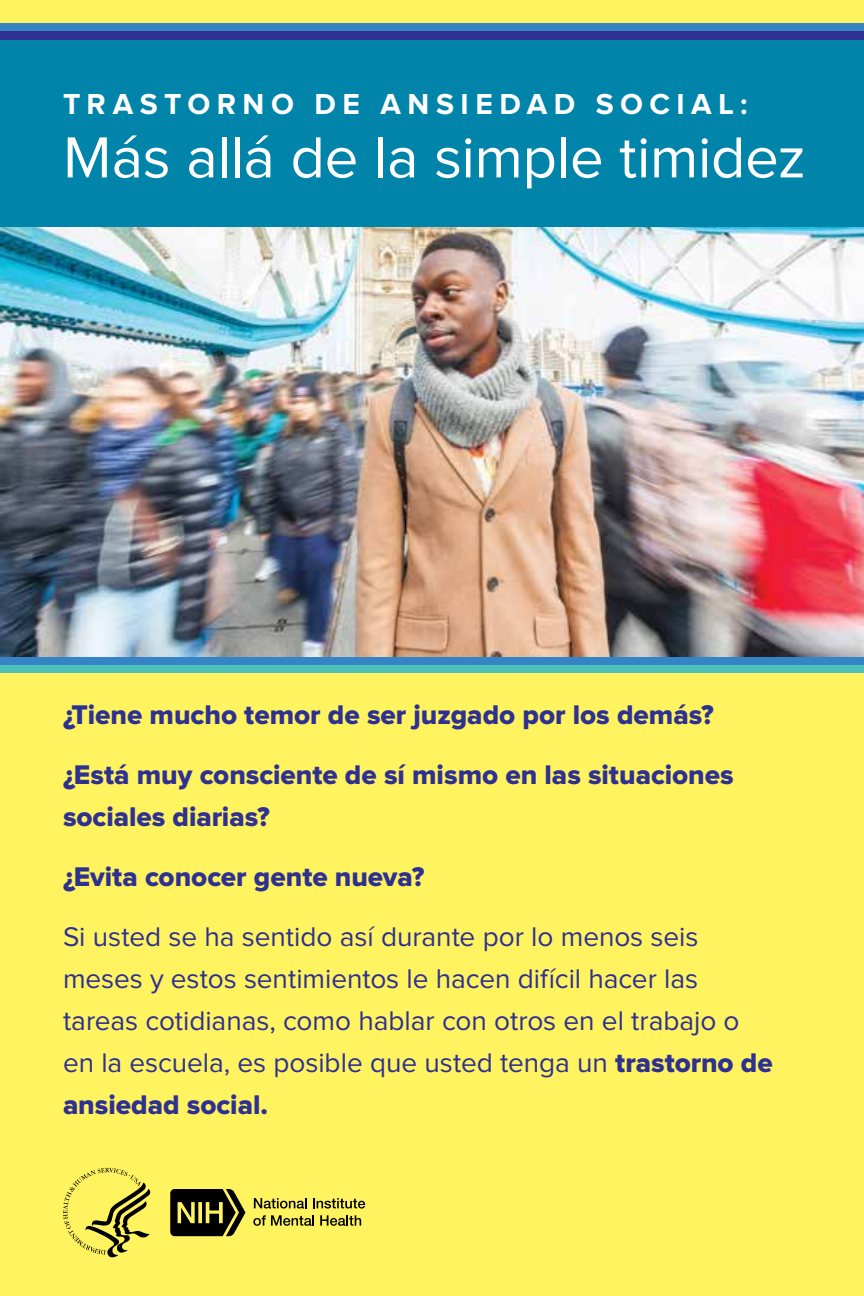
<style>
.page{position:relative;width:864px;height:1296px;background:#fff}
.page>*{position:absolute;margin:0;border:0;box-sizing:border-box;transform-origin:0 0}
.t1{font:60px "Proxima Nova";letter-spacing:-.01em;color:#fff}
.t2{font:700 30px "Proxima Nova";letter-spacing:.215em;color:#fff}
.t3{font:28px/42px "Proxima Nova";letter-spacing:-.005em;color:#2e3092}
.t4{font:28px/60px "Proxima Nova Extrabld";color:#2e3092}
.s1{font-family:"Proxima Nova Extrabld"}
</style>
<div class="page">
<div style="left:0;top:32px;width:864px;height:196px;background:#0084aa"></div>
<div style="left:0;top:657px;width:864px;height:9px;background:#3585c6"></div>
<div style="left:0;top:665px;width:864px;height:9px;background:#4dc1b9"></div>
<div style="left:0;top:674px;width:864px;height:622px;background:#fff45f"></div>
<img style="left:0;top:228px;width:864px;height:429px">
<div style="left:0;top:0;width:864px;height:26px;background:#fff45f"></div>
<div style="left:0;top:23px;width:864px;height:9px;background:#3585c6"></div>
<div style="left:0;top:31px;width:864px;height:9px;background:#2e3092"></div>
<svg style="left:63px;top:1168px;width:87px;height:90px"></svg>
<svg style="left:170px;top:1189px;width:75px;height:47px"></svg>
<svg style="left:254px;top:1198px;width:53px;height:11px"></svg>
<svg style="left:313px;top:1198px;width:52px;height:11px"></svg>
<svg style="left:253px;top:1215px;width:61px;height:11px"></svg>
<svg style="left:320px;top:1215px;width:41px;height:11px"></svg>
<p class="t2" style="left:63px;top:90px;width:686px">TRASTORNO DE ANSIEDAD SOCIAL:</p>
<h1 class="t1" style="left:63px;top:130px;width:744px">Más allá de la simple timidez</h1>
<p class="t4" style="left:63px;top:686px;width:672px">¿Tiene mucho temor de ser juzgado por los demás? ¿Está muy consciente de sí mismo en las situaciones</p>
<p class="t4" style="left:63px;top:788px;width:363px">sociales diarias?<br>¿Evita conocer gente nueva?</p>
<p class="t3" style="left:63px;top:917px;width:711px">Si usted se ha sentido así durante por lo menos seis meses y estos sentimientos le hacen difícil hacer las tareas cotidianas, como hablar con otros en el trabajo o en la escuela, es posible que usted tenga un <span class="s1">trastorno de</span></p>
<p class="t4" style="left:63px;top:1076px;width:207px">ansiedad social.</p>
</div>
